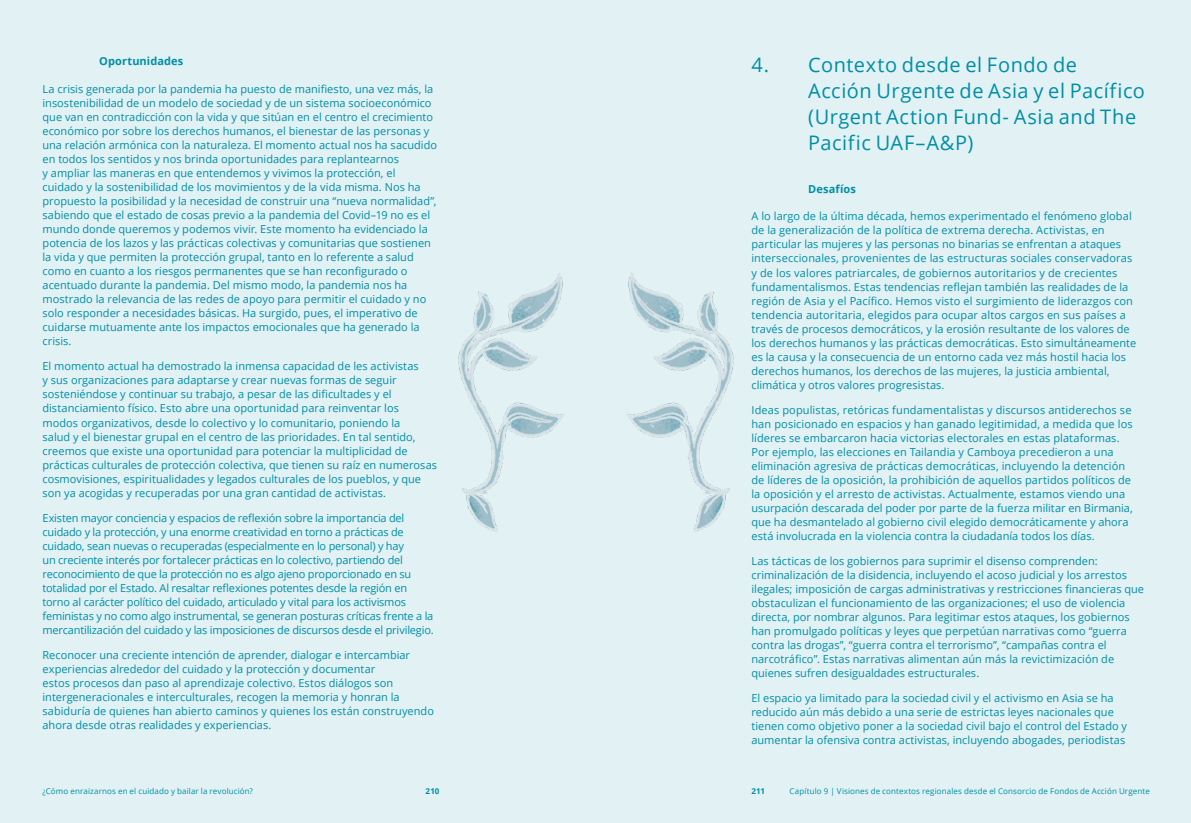
<style>
.page{position:relative;width:1191px;height:823px;background:#fff}
.page>*{position:absolute;margin:0;border:0;box-sizing:border-box;transform-origin:0 0}
.t1{font:20px/26px "Open Sans";letter-spacing:.025em;color:#008ea5}
.t2{font:11px/14px "Open Sans";color:#008ea5}
.t3{font:11px/14px "Open Sans";letter-spacing:-.02em;color:#008ea5}
.t4{font:700 11px "Open Sans";letter-spacing:.01em;color:#008ea5}
.t5{font:8px "Open Sans";letter-spacing:.015em;color:#008ea5}
.t6{font:700 8px "Open Sans";letter-spacing:.01em;color:#008ea5}
</style>
<div class="page">
<div style="left:0;top:0;width:1191px;height:822px;background:#e1f1f4"></div>
<img style="left:626px;top:272px;width:108px;height:260px">
<img style="left:458px;top:272px;width:107px;height:260px">
<p class="t4" style="left:99px;top:53px;width:86px">Oportunidades</p>
<p class="t2" style="left:43px;top:82px;width:396px">La crisis generada por la pandemia ha puesto de manifiesto, una vez más, la insostenibilidad de un modelo de sociedad y de un sistema socioeconómico que van en contradicción con la vida y que sitúan en el centro el crecimiento económico por sobre los derechos humanos, el bienestar de las personas y una relación armónica con la naturaleza. El momento actual nos ha sacudido en todos los sentidos y nos brinda oportunidades para replantearnos<br>y ampliar las maneras en que entendemos y vivimos la protección, el cuidado y la sostenibilidad de los movimientos y de la vida misma. Nos ha propuesto la posibilidad y la necesidad de construir una “nueva normalidad”, sabiendo que el estado de cosas previo a la pandemia del Covid–19 no es el mundo donde queremos y podemos vivir. Este momento ha evidenciado la potencia de los lazos y las prácticas colectivas y comunitarias que sostienen la vida y que permiten la protección grupal, tanto en lo referente a salud como en cuanto a los riesgos permanentes que se han reconfigurado o acentuado durante la pandemia. Del mismo modo, la pandemia nos ha mostrado la relevancia de las redes de apoyo para permitir el cuidado y no solo responder a necesidades básicas. Ha surgido, pues, el imperativo de cuidarse mutuamente ante los impactos emocionales que ha generado la crisis.</p>
<p class="t2" style="left:43px;top:359px;width:396px">El momento actual ha demostrado la inmensa capacidad de les activistas<br>y sus organizaciones para adaptarse y crear nuevas formas de seguir sosteniéndose y continuar su trabajo, a pesar de las dificultades y el distanciamiento físico. Esto abre una oportunidad para reinventar los modos organizativos, desde lo colectivo y lo comunitario, poniendo la<br>salud y el bienestar grupal en el centro de las prioridades. En tal sentido, creemos que existe una oportunidad para potenciar la multiplicidad de prácticas culturales de protección colectiva, que tienen su raíz en numerosas cosmovisiones, espiritualidades y legados culturales de los pueblos, y que son ya acogidas y recuperadas por una gran cantidad de activistas.</p>
<p class="t3" style="left:43px;top:510px;width:392px">Existen mayor conciencia y espacios de reflexión sobre la importancia del cuidado y la protección, y una enorme creatividad en torno a prácticas de cuidado, sean nuevas o recuperadas (especialmente en lo personal) y hay<br>un creciente interés por fortalecer prácticas en lo colectivo, partiendo del reconocimiento de que la protección no es algo ajeno proporcionado en su totalidad por el Estado. Al resaltar reflexiones potentes desde la región en torno al carácter político del cuidado, articulado y vital para los activismos feministas y no como algo instrumental, se generan posturas críticas frente a la mercantilización del cuidado y las imposiciones de discursos desde el privilegio.</p>
<p class="t2" style="left:43px;top:647px;width:393px">Reconocer una creciente intención de aprender, dialogar e intercambiar experiencias alrededor del cuidado y la protección y documentar<br>estos procesos dan paso al aprendizaje colectivo. Estos diálogos son intergeneracionales e interculturales, recogen la memoria y honran la sabiduría de quienes han abierto caminos y quienes los están construyendo ahora desde otras realidades y experiencias.</p>
<h1 class="t1" style="left:808px;top:51px;width:338px;text-indent:-57px">4. Contexto desde el Fondo de<br>Acción Urgente de Asia y el Pacífico (Urgent Action Fund- Asia and The<br>Pacific UAF–A&amp;P)</h1>
<p class="t4" style="left:808px;top:181px;width:49px">Desafíos</p>
<p class="t2" style="left:751px;top:209px;width:386px">A lo largo de la última década, hemos experimentado el fenómeno global de la generalización de la política de extrema derecha. Activistas, en particular las mujeres y las personas no binarias se enfrentan a ataques interseccionales, provenientes de las estructuras sociales conservadoras y de los valores patriarcales, de gobiernos autoritarios y de crecientes fundamentalismos. Estas tendencias reflejan también las realidades de la región de Asia y el Pacífico. Hemos visto el surgimiento de liderazgos con tendencia autoritaria, elegidos para ocupar altos cargos en sus países a través de procesos democráticos, y la erosión resultante de los valores de los derechos humanos y las prácticas democráticas. Esto simultáneamente es la causa y la consecuencia de un entorno cada vez más hostil hacia los derechos humanos, los derechos de las mujeres, la justicia ambiental, climática y otros valores progresistas.</p>
<p class="t2" style="left:751px;top:402px;width:383px">Ideas populistas, retóricas fundamentalistas y discursos antiderechos se han posicionado en espacios y han ganado legitimidad, a medida que los líderes se embarcaron hacia victorias electorales en estas plataformas.<br>Por ejemplo, las elecciones en Tailandia y Camboya precedieron a una eliminación agresiva de prácticas democráticas, incluyendo la detención de líderes de la oposición, la prohibición de aquellos partidos políticos de la oposición y el arresto de activistas. Actualmente, estamos viendo una usurpación descarada del poder por parte de la fuerza militar en Birmania, que ha desmantelado al gobierno civil elegido democráticamente y ahora está involucrada en la violencia contra la ciudadanía todos los días.</p>
<p class="t2" style="left:751px;top:553px;width:394px">Las tácticas de los gobiernos para suprimir el disenso comprenden: criminalización de la disidencia, incluyendo el acoso judicial y los arrestos ilegales; imposición de cargas administrativas y restricciones financieras que obstaculizan el funcionamiento de las organizaciones; el uso de violencia directa, por nombrar algunos. Para legitimar estos ataques, los gobiernos han promulgado políticas y leyes que perpetúan narrativas como “guerra contra las drogas”, “guerra contra el terrorismo”, “campañas contra el narcotráfico”. Estas narrativas alimentan aún más la revictimización de quienes sufren desigualdades estructurales.</p>
<p class="t2" style="left:751px;top:690px;width:377px">El espacio ya limitado para la sociedad civil y el activismo en Asia se ha reducido aún más debido a una serie de estrictas leyes nacionales que tienen como objetivo poner a la sociedad civil bajo el control del Estado y aumentar la ofensiva contra activistas, incluyendo abogades, periodistas</p>
<p class="t5" style="left:43px;top:785px;width:212px">¿Cómo enraizarnos en el cuidado y bailar la revolución?</p>
<p class="t6" style="left:425px;top:784px;width:15px">210</p>
<p class="t6" style="left:751px;top:784px;width:15px">211</p>
<p class="t5" style="left:789px;top:785px;width:362px">Capítulo 9 | Visiones de contextos regionales desde el Consorcio de Fondos de Acción Urgente</p>
</div>
